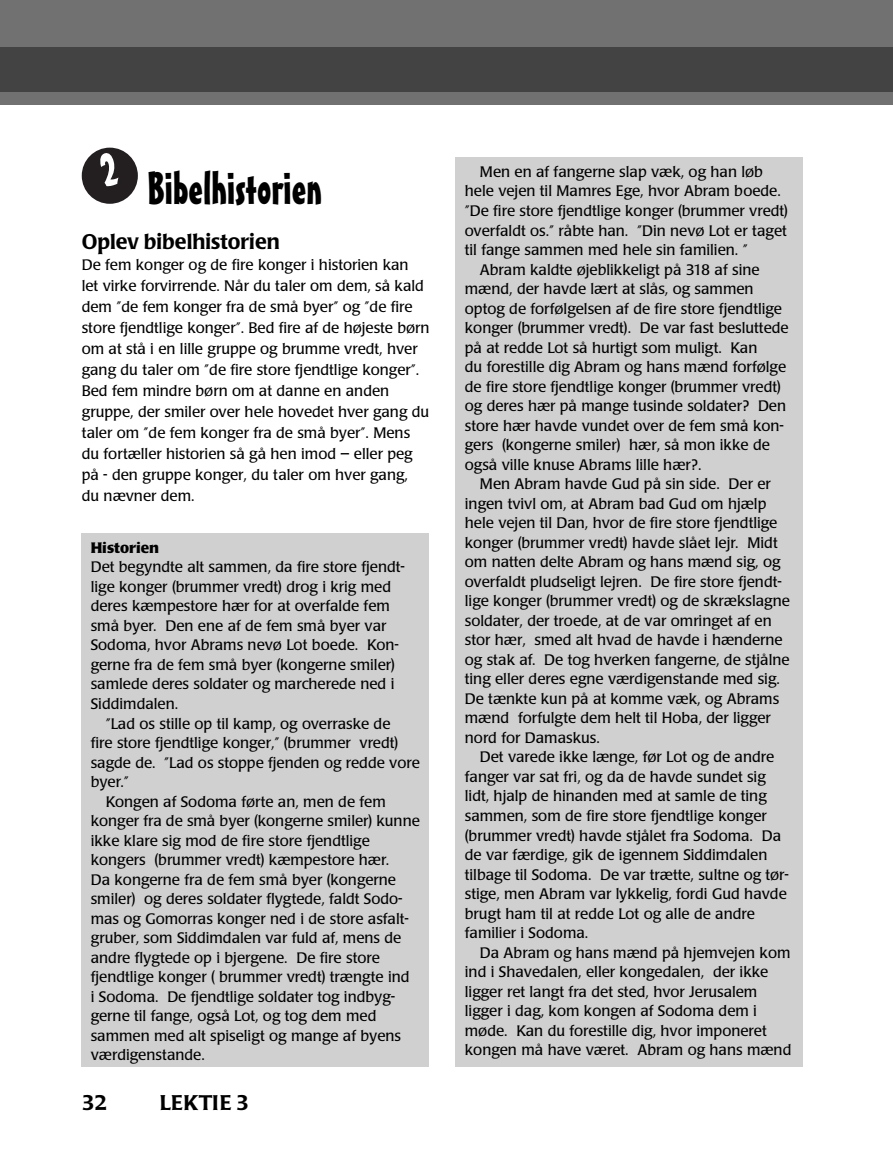
<style>
.page{position:relative;width:893px;height:1149px;background:#fff}
.page>*{position:absolute;margin:0;border:0;box-sizing:border-box;transform-origin:0 0}
.t1{font:45px "Mister Earl BT";color:#000}
.t2{font:500 21px "Poppl Laudatio";color:#000}
.t3{font:15px/21px "Poppl Laudatio";color:#000}
.t4{font:700 15px "Poppl Laudatio";color:#000}
</style>
<div class="page">
<div style="left:0;top:0;width:893px;height:104px;background:#717171"></div>
<div style="left:0;top:47px;width:893px;height:44px;background:#434343"></div>
<div style="left:82px;top:148px;width:56px;height:56px;background:#231f20;border-radius:50%"></div>
<div style="left:82px;top:533px;width:347px;height:533px;background:#d0d0d0"></div>
<div style="left:456px;top:157px;width:347px;height:909px;background:#d0d0d0"></div>
<h1 class="t1" style="left:147px;top:170px;width:177px">Bibelhistorien</h1>
<h2 class="t2" style="left:82px;top:232px;width:200px">Oplev bibelhistorien</h2>
<p class="t3" style="left:82px;top:255px;width:349px">De fem konger og de fire konger i historien kan<br>let virke forvirrende. Når du taler om dem, så kald dem ”de fem konger fra de små byer” og ”de fire store fjendtlige konger”. Bed fire af de højeste børn om at stå i en lille gruppe og brumme vredt, hver gang du taler om ”de fire store fjendtlige konger”.<br>Bed fem mindre børn om at danne en anden gruppe, der smiler over hele hovedet hver gang du taler om ”de fem konger fra de små byer”. Mens du fortæller historien så gå hen imod – eller peg på - den gruppe konger, du taler om hver gang,<br>du nævner dem.</p>
<p class="t4" style="left:91px;top:541px;width:70px">Historien</p>
<p class="t3" style="left:91px;top:558px;width:316px;line-height:19.5px">Det begyndte alt sammen, da fire store fjendt&shy;lige konger (brummer vredt) drog i krig med deres kæmpestore hær for at overfalde fem små byer. Den ene af de fem små byer var Sodoma, hvor Abrams nevø Lot boede. Kon&shy;gerne fra de fem små byer (kongerne smiler) samlede deres soldater og marcherede ned i Siddimdalen.</p>
<p class="t3" style="left:106px;top:714px;width:286px">”Lad os stille op til kamp, og overraske de</p>
<p class="t3" style="left:91px;top:733px;width:309px">fire store fjendtlige konger,” (brummer vredt)</p>
<p class="t3" style="left:91px;top:753px;width:331px">sagde de. ”Lad os stoppe fjenden og redde vore</p>
<p class="t3" style="left:91px;top:772px;width:40px">byer.”</p>
<p class="t3" style="left:106px;top:792px;width:282px">Kongen af Sodoma førte an, men de fem</p>
<p class="t3" style="left:91px;top:811px;width:331px">konger fra de små byer (kongerne smiler) kunne</p>
<p class="t3" style="left:91px;top:831px;width:281px">ikke klare sig mod de fire store fjendtlige</p>
<p class="t3" style="left:91px;top:850px;width:300px">kongers (brummer vredt) kæmpestore hær.</p>
<p class="t3" style="left:91px;top:870px;width:307px">Da kongerne fra de fem små byer (kongerne</p>
<p class="t3" style="left:91px;top:889px;width:313px">smiler) og deres soldater flygtede, faldt Sodo-</p>
<p class="t3" style="left:91px;top:909px;width:320px">mas og Gomorras konger ned i de store asfalt-</p>
<p class="t3" style="left:91px;top:928px;width:312px">gruber, som Siddimdalen var fuld af, mens de</p>
<p class="t3" style="left:91px;top:948px;width:291px">andre flygtede op i bjergene. De fire store</p>
<p class="t3" style="left:91px;top:967px;width:320px">fjendtlige konger ( brummer vredt) trængte ind</p>
<p class="t3" style="left:91px;top:987px;width:306px">i Sodoma. De fjendtlige soldater tog indbyg-</p>
<p class="t3" style="left:91px;top:1006px;width:287px">gerne til fange, også Lot, og tog dem med</p>
<p class="t3" style="left:91px;top:1026px;width:312px">sammen med alt spiseligt og mange af byens</p>
<p class="t3" style="left:91px;top:1045px;width:116px">værdigenstande.</p>
<h2 class="t2" style="left:82px;top:1093px;width:27px">32</h2>
<h2 class="t2" style="left:160px;top:1093px;width:91px">LEKTIE 3</h2>
<p class="t3" style="left:480px;top:163px;width:285px">Men en af fangerne slap væk, og han løb</p>
<p class="t3" style="left:465px;top:182px;width:317px">hele vejen til Mamres Ege, hvor Abram boede.</p>
<p class="t3" style="left:465px;top:202px;width:325px">”De fire store fjendtlige konger (brummer vredt)</p>
<p class="t3" style="left:465px;top:221px;width:323px">overfaldt os.” råbte han. ”Din nevø Lot er taget</p>
<p class="t3" style="left:465px;top:241px;width:284px">til fange sammen med hele sin familien. ”</p>
<p class="t3" style="left:480px;top:260px;width:281px">Abram kaldte øjeblikkeligt på 318 af sine</p>
<p class="t3" style="left:465px;top:280px;width:290px">mænd, der havde lært at slås, og sammen</p>
<p class="t3" style="left:465px;top:299px;width:319px">optog de forfølgelsen af de fire store fjendtlige</p>
<p class="t3" style="left:465px;top:319px;width:325px">konger (brummer vredt). De var fast besluttede</p>
<p class="t3" style="left:465px;top:338px;width:294px">på at redde Lot så hurtigt som muligt. Kan</p>
<p class="t3" style="left:465px;top:358px;width:323px">du forestille dig Abram og hans mænd forfølge</p>
<p class="t3" style="left:465px;top:377px;width:317px">de fire store fjendtlige konger (brummer vredt)</p>
<p class="t3" style="left:465px;top:397px;width:323px">og deres hær på mange tusinde soldater? Den</p>
<p class="t3" style="left:465px;top:416px;width:321px">store hær havde vundet over de fem små kon-</p>
<p class="t3" style="left:465px;top:436px;width:306px">gers (kongerne smiler) hær, så mon ikke de</p>
<p class="t3" style="left:465px;top:455px;width:238px">også ville knuse Abrams lille hær?.</p>
<p class="t3" style="left:480px;top:475px;width:292px">Men Abram havde Gud på sin side. Der er</p>
<p class="t3" style="left:465px;top:494px;width:303px">ingen tvivl om, at Abram bad Gud om hjælp</p>
<p class="t3" style="left:465px;top:514px;width:314px">hele vejen til Dan, hvor de fire store fjendtlige</p>
<p class="t3" style="left:465px;top:533px;width:314px">konger (brummer vredt) havde slået lejr. Midt</p>
<p class="t3" style="left:465px;top:553px;width:317px">om natten delte Abram og hans mænd sig, og</p>
<p class="t3" style="left:465px;top:572px;width:318px">overfaldt pludseligt lejren. De fire store fjendt-</p>
<p class="t3" style="left:465px;top:592px;width:326px">lige konger (brummer vredt) og de skrækslagne</p>
<p class="t3" style="left:465px;top:611px;width:308px">soldater, der troede, at de var omringet af en</p>
<p class="t3" style="left:465px;top:631px;width:319px">stor hær, smed alt hvad de havde i hænderne</p>
<p class="t3" style="left:465px;top:650px;width:326px">og stak af. De tog hverken fangerne, de stjålne</p>
<p class="t3" style="left:465px;top:670px;width:317px">ting eller deres egne værdigenstande med sig.</p>
<p class="t3" style="left:465px;top:689px;width:316px">De tænkte kun på at komme væk, og Abrams</p>
<p class="t3" style="left:465px;top:709px;width:307px">mænd forfulgte dem helt til Hoba, der ligger</p>
<p class="t3" style="left:465px;top:728px;width:136px">nord for Damaskus.</p>
<p class="t3" style="left:480px;top:748px;width:296px">Det varede ikke længe, før Lot og de andre</p>
<p class="t3" style="left:465px;top:767px;width:302px">fanger var sat fri, og da de havde sundet sig</p>
<p class="t3" style="left:465px;top:787px;width:303px">lidt, hjalp de hinanden med at samle de ting</p>
<p class="t3" style="left:465px;top:806px;width:303px">sammen, som de fire store fjendtlige konger</p>
<p class="t3" style="left:465px;top:826px;width:318px">(brummer vredt) havde stjålet fra Sodoma. Da</p>
<p class="t3" style="left:465px;top:845px;width:304px">de var færdige, gik de igennem Siddimdalen</p>
<p class="t3" style="left:465px;top:865px;width:326px">tilbage til Sodoma. De var trætte, sultne og tør-</p>
<p class="t3" style="left:465px;top:884px;width:323px">stige, men Abram var lykkelig, fordi Gud havde</p>
<p class="t3" style="left:465px;top:904px;width:292px">brugt ham til at redde Lot og alle de andre</p>
<p class="t3" style="left:465px;top:923px;width:125px">familier i Sodoma.</p>
<p class="t3" style="left:480px;top:943px;width:312px">Da Abram og hans mænd på hjemvejen kom</p>
<p class="t3" style="left:465px;top:962px;width:305px">ind i Shavedalen, eller kongedalen, der ikke</p>
<p class="t3" style="left:465px;top:982px;width:294px">ligger ret langt fra det sted, hvor Jerusalem</p>
<p class="t3" style="left:465px;top:1001px;width:294px">ligger i dag, kom kongen af Sodoma dem i</p>
<p class="t3" style="left:465px;top:1021px;width:303px">møde. Kan du forestille dig, hvor imponeret</p>
<p class="t3" style="left:465px;top:1040px;width:328px">kongen må have været. Abram og hans mænd</p>
</div>
